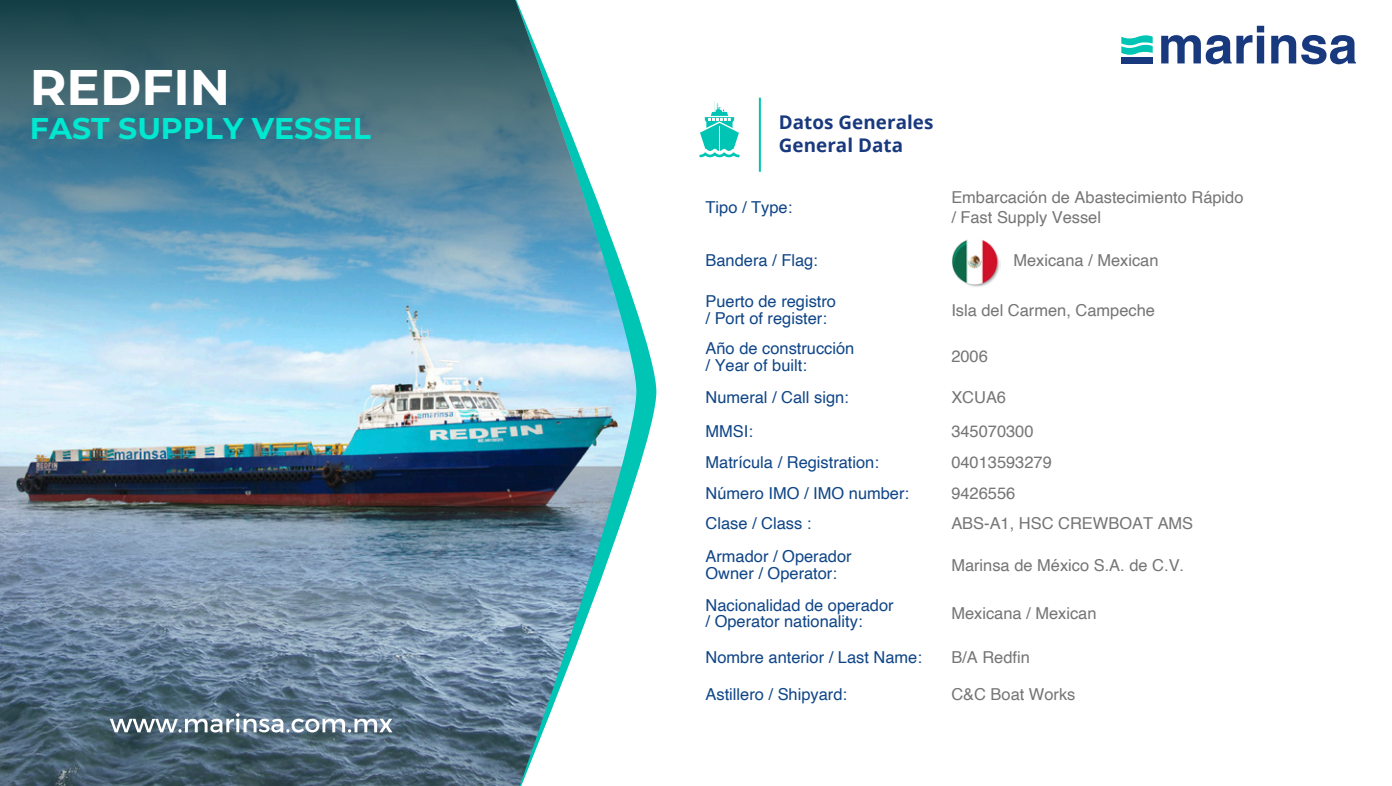
<style>
.page{position:relative;width:1392px;height:786px;background:#fff}
.page>*{position:absolute;margin:0;border:0;box-sizing:border-box;transform-origin:0 0}
.t1{font:700 50px "Montserrat";color:#fff}
.t2{font:700 30px "Montserrat";color:#00e8d0}
.t3{font:700 18.8px/22.6px "Open Sans";letter-spacing:.005em;color:#19397e}
.t4{font:16.4px/16.4px "Helvetica";color:#0f4587}
.t5{font:16.4px/19.8px "Helvetica";color:#757576}
</style>
<div class="page">
<div style="left:1121px;top:57px;width:32px;height:6px;background:#19397e"></div>
<svg style="left:1121px;top:35px;width:32px;height:20px"></svg>
<svg style="left:1161px;top:26px;width:103px;height:38px"></svg>
<svg style="left:1271px;top:35px;width:85px;height:29px"></svg>
<svg style="left:636px;top:309px;width:20px;height:168px;fill:#00c4b4"></svg>
<img style="left:0;top:282px;width:636px;height:503px">
<svg style="left:0;top:0;width:627px;height:338px;background:#6292a6"></svg>
<hr style="left:759px;top:98px;width:2px;height:74px;background:#00c4b4">
<svg style="left:699px;top:101px;width:41px;height:56px"></svg>
<svg style="left:110px;top:713px;width:282px;height:19px"></svg>
<img style="left:952px;top:240px;width:49px;height:47px">
<h1 class="t1" style="left:30px;top:51px;width:202px">REDFIN</h1>
<h2 class="t2" style="left:30px;top:107px;width:342px">FAST SUPPLY VESSEL</h2>
<p class="t3" style="left:779px;top:110px;width:156px">Datos Generales<br>General Data</p>
<p class="t4" style="left:706px;top:200px;width:88px">Tipo / Type:</p>
<p class="t5" style="left:951px;top:188px;width:294px">Embarcación de Abastecimiento Rápido / Fast Supply Vessel</p>
<p class="t4" style="left:706px;top:253px;width:114px">Bandera / Flag:</p>
<p class="t5" style="left:1013px;top:251px;width:147px">Mexicana / Mexican</p>
<p class="t4" style="left:706px;top:294px;width:132px">Puerto de registro / Port of register:</p>
<p class="t5" style="left:951px;top:300px;width:205px">Isla del Carmen, Campeche</p>
<p class="t4" style="left:706px;top:340px;width:150px">Año de construcción / Year of built:</p>
<p class="t5" style="left:951px;top:347px;width:38px">2006</p>
<p class="t4" style="left:706px;top:389px;width:145px">Numeral / Call sign:</p>
<p class="t5" style="left:951px;top:388px;width:56px">XCUA6</p>
<p class="t4" style="left:706px;top:423px;width:49px">MMSI:</p>
<p class="t5" style="left:951px;top:421px;width:84px">345070300</p>
<p class="t4" style="left:706px;top:454px;width:175px">Matrícula / Registration:</p>
<p class="t5" style="left:951px;top:452px;width:102px">04013593279</p>
<p class="t4" style="left:706px;top:485px;width:205px">Número IMO / IMO number:</p>
<p class="t5" style="left:951px;top:484px;width:65px">9426556</p>
<p class="t4" style="left:706px;top:506px;width:148px;line-height:33.4px">Clase / Class :<br>Armador / Operador</p>
<p class="t4" style="left:706px;top:565px;width:133px">Owner / Operator:</p>
<p class="t5" style="left:951px;top:513px;width:243px">ABS-A1, HSC CREWBOAT AMS</p>
<p class="t5" style="left:951px;top:555px;width:234px">Marinsa de México S.A. de C.V.</p>
<p class="t4" style="left:706px;top:597px;width:190px">Nacionalidad de operador / Operator nationality:</p>
<p class="t5" style="left:951px;top:603px;width:147px">Mexicana / Mexican</p>
<p class="t4" style="left:706px;top:649px;width:218px">Nombre anterior / Last Name:</p>
<p class="t5" style="left:951px;top:647px;width:80px">B/A Redfin</p>
<p class="t4" style="left:706px;top:686px;width:143px">Astillero / Shipyard:</p>
<p class="t5" style="left:951px;top:684px;width:126px">C&amp;C Boat Works</p>
</div>
